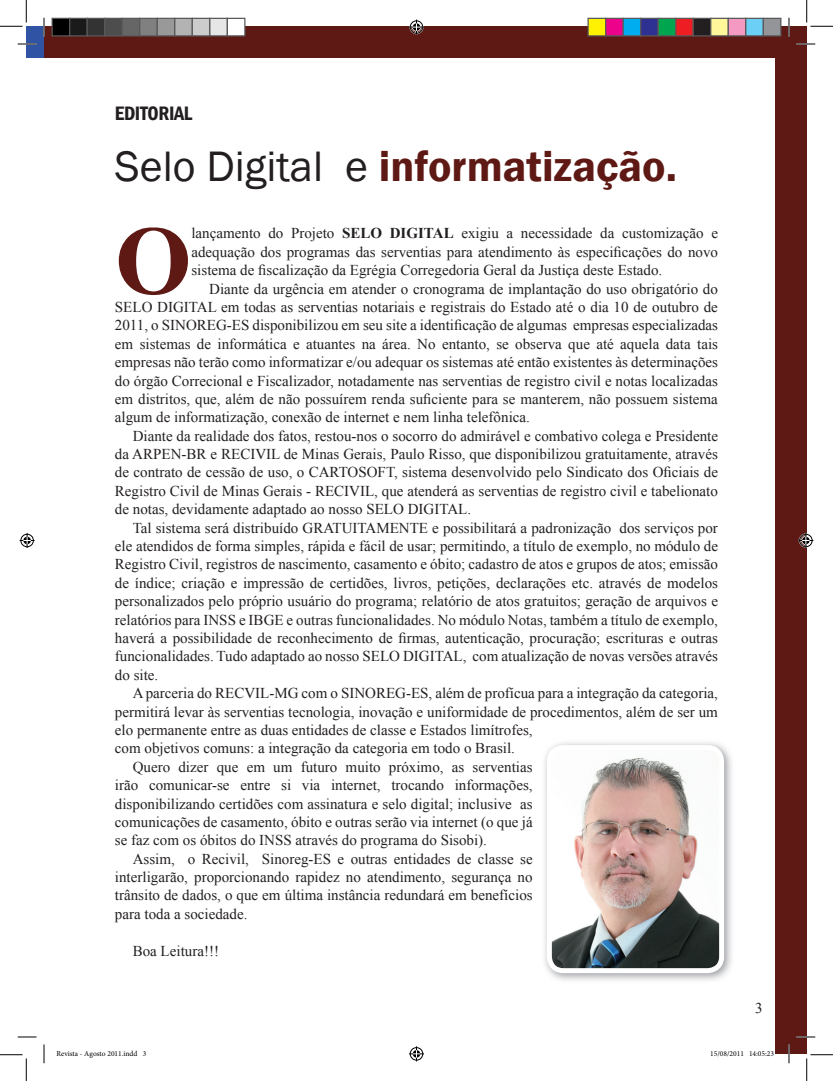
<style>
.page{position:relative;width:833px;height:1081px;background:#fff}
.page>*{position:absolute;margin:0;border:0;box-sizing:border-box;transform-origin:0 0}
.t1{font:700 98.25px "Times New Roman";color:#5f1914}
.t2{font:600 43.75px "Franklin Gothic";color:#5f1914}
.t3{font:600 condensed 20px "Franklin Gothic";letter-spacing:-.02em;color:#231f20}
.t4{font:15px/18.4px "Times New Roman";color:#231f20;text-align:justify}
.t5{font:7.5px "Minion Pro";color:#000}
.s1{font-weight:400;color:#231f20}
.s2{font-weight:700}
.s3{font-style:italic}
</style>
<div class="page">
<div style="left:775px;top:27px;width:31px;height:1026px;background:#5f1914"></div>
<div style="left:44px;top:26px;width:762px;height:32px;background:#5f1914"></div>
<div style="left:26px;top:26px;width:18px;height:32px;background:#3153a4"></div>
<img style="left:544px;top:742px;width:188px;height:239px">
<img style="left:549px;top:747px;width:172px;height:223px">
<div style="left:546px;top:744px;width:177px;height:228px;border:5px solid #fff;border-radius:14px"></div>
<svg style="left:18px;top:43px;width:18px;height:2px"></svg>
<svg style="left:796px;top:43px;width:18px;height:2px"></svg>
<svg style="left:18px;top:1036px;width:18px;height:1px"></svg>
<svg style="left:796px;top:1035px;width:18px;height:2px"></svg>
<svg style="left:43px;top:18px;width:2px;height:18px"></svg>
<svg style="left:43px;top:1044px;width:2px;height:18px"></svg>
<svg style="left:788px;top:18px;width:1px;height:18px"></svg>
<svg style="left:787px;top:1044px;width:2px;height:18px"></svg>
<svg style="left:0;top:0;width:27px;height:27px"></svg>
<svg style="left:0;top:1054px;width:27px;height:26px"></svg>
<svg style="left:806px;top:0;width:26px;height:27px"></svg>
<svg style="left:806px;top:1054px;width:26px;height:26px"></svg>
<svg style="left:409px;top:20px;width:15px;height:15px"></svg>
<svg style="left:409px;top:1046px;width:15px;height:14px"></svg>
<svg style="left:20px;top:533px;width:15px;height:15px"></svg>
<svg style="left:798px;top:533px;width:14px;height:15px"></svg>
<div style="left:52px;top:18px;width:18px;height:18px;background:#000"></div>
<div style="left:51px;top:18px;width:19px;height:18px;border:1px solid #595959"></div>
<div style="left:70px;top:18px;width:17px;height:18px;background:#1a1a1a"></div>
<div style="left:69px;top:18px;width:19px;height:18px;border:1px solid #595959"></div>
<div style="left:87px;top:18px;width:18px;height:18px;background:#333"></div>
<div style="left:86px;top:18px;width:19px;height:18px;border:1px solid #595959"></div>
<div style="left:105px;top:18px;width:17px;height:18px;background:#4d4d4d"></div>
<div style="left:104px;top:18px;width:19px;height:18px;border:1px solid #595959"></div>
<div style="left:122px;top:18px;width:18px;height:18px;background:#666"></div>
<div style="left:121px;top:18px;width:19px;height:18px;border:1px solid #595959"></div>
<div style="left:140px;top:18px;width:17px;height:18px;background:#808080"></div>
<div style="left:139px;top:18px;width:19px;height:18px;border:1px solid #595959"></div>
<div style="left:157px;top:18px;width:18px;height:18px;background:#999"></div>
<div style="left:156px;top:18px;width:19px;height:18px;border:1px solid #595959"></div>
<div style="left:175px;top:18px;width:17px;height:18px;background:#b3b3b3"></div>
<div style="left:174px;top:18px;width:19px;height:18px;border:1px solid #595959"></div>
<div style="left:192px;top:18px;width:18px;height:18px;background:#ccc"></div>
<div style="left:191px;top:18px;width:19px;height:18px;border:1px solid #595959"></div>
<div style="left:210px;top:18px;width:17px;height:18px;background:#e6e6e6"></div>
<div style="left:209px;top:18px;width:19px;height:18px;border:1px solid #595959"></div>
<div style="left:227px;top:18px;width:18px;height:18px;background:#fff"></div>
<div style="left:226px;top:18px;width:19px;height:18px;border:1px solid #595959"></div>
<div style="left:587px;top:18px;width:18px;height:18px;background:#fff101"></div>
<div style="left:587px;top:18px;width:19px;height:18px;border:1px solid #595959"></div>
<div style="left:605px;top:18px;width:17px;height:18px;background:#ed028c"></div>
<div style="left:604px;top:18px;width:19px;height:18px;border:1px solid #595959"></div>
<div style="left:622px;top:18px;width:18px;height:18px;background:#00aeef"></div>
<div style="left:622px;top:18px;width:19px;height:18px;border:1px solid #595959"></div>
<div style="left:640px;top:18px;width:17px;height:18px;background:#2e3092"></div>
<div style="left:639px;top:18px;width:19px;height:18px;border:1px solid #595959"></div>
<div style="left:657px;top:18px;width:18px;height:18px;background:#00a54f"></div>
<div style="left:657px;top:18px;width:19px;height:18px;border:1px solid #595959"></div>
<div style="left:675px;top:18px;width:17px;height:18px;background:#ee1d23"></div>
<div style="left:674px;top:18px;width:19px;height:18px;border:1px solid #595959"></div>
<div style="left:692px;top:18px;width:18px;height:18px;background:#231f20"></div>
<div style="left:692px;top:18px;width:19px;height:18px;border:1px solid #595959"></div>
<div style="left:710px;top:18px;width:17px;height:18px;background:#fff79a"></div>
<div style="left:709px;top:18px;width:19px;height:18px;border:1px solid #595959"></div>
<div style="left:727px;top:18px;width:18px;height:18px;background:#f499c2"></div>
<div style="left:727px;top:18px;width:19px;height:18px;border:1px solid #595959"></div>
<div style="left:745px;top:18px;width:17px;height:18px;background:#6bcff6"></div>
<div style="left:744px;top:18px;width:19px;height:18px;border:1px solid #595959"></div>
<div style="left:762px;top:18px;width:18px;height:18px;background:#939598"></div>
<div style="left:762px;top:18px;width:19px;height:18px;border:1px solid #595959"></div>
<h3 class="t3" style="left:115px;top:100px;width:79px">EDITORIAL</h3>
<h2 class="t2" style="left:115px;top:139px;width:563px"><span class="s1">Selo Digital e</span> informatização.</h2>
<h1 class="t1" style="left:115px;top:192px;width:78px">O</h1>
<p class="t4" style="left:191px;top:224px;width:527px">lançamento do Projeto <span class="s2">SELO DIGITAL</span> exigiu a necessidade da customização e adequação dos programas das serventias para atendimento às especificações do novo sistema de fiscalização da Egrégia Corregedoria Geral da Justiça deste Estado.</p>
<p class="t4" style="left:115px;top:279px;width:604px;text-indent:94px">Diante da urgência em atender o cronograma de implantação do uso obrigatório do SELO DIGITAL em todas as serventias notariais e registrais do Estado até o dia 10 de outubro de 2011, o SINOREG-ES disponibilizou em seu site a identificação de algumas empresas especializadas em sistemas de informática e atuantes na área. No entanto, se observa que até aquela data tais empresas não terão como informatizar e/ou adequar os sistemas até então existentes às determinações do órgão Correcional e Fiscalizador, notadamente nas serventias de registro civil e notas localizadas em distritos, que, além de não possuírem renda suficiente para se manterem, não possuem sistema algum de informatização, conexão de internet e nem linha telefônica.</p>
<p class="t4" style="left:115px;top:426px;width:604px;text-indent:18px">Diante da realidade dos fatos, restou-nos o socorro do admirável e combativo colega e Presidente da ARPEN-BR e RECIVIL de Minas Gerais, Paulo Risso, que disponibilizou gratuitamente, através de contrato de cessão de uso, o CARTOSOFT, sistema desenvolvido pelo Sindicato dos Oficiais de Registro Civil de Minas Gerais - RECIVIL, que atenderá as serventias de registro civil e tabelionato de notas, devidamente adaptado ao nosso SELO DIGITAL.</p>
<p class="t4" style="left:115px;top:518px;width:604px;text-indent:18px">Tal sistema será distribuído GRATUITAMENTE e possibilitará a padronização dos serviços por ele atendidos de forma simples, rápida e fácil de usar; permitindo, a título de exemplo, no módulo de Registro Civil, registros de nascimento, casamento e óbito; cadastro de atos e grupos de atos; emissão de índice; criação e impressão de certidões, livros, petições, declarações etc. através de modelos personalizados pelo próprio usuário do programa; relatório de atos gratuitos; geração de arquivos e relatórios para INSS e IBGE e outras funcionalidades. No módulo Notas, também a título de exemplo, haverá a possibilidade de reconhecimento de firmas, autenticação, procuração; escrituras e outras funcionalidades. Tudo adaptado ao nosso SELO DIGITAL, com atualização de novas versões através do site.</p>
<p class="t4" style="left:133px;top:683px;width:586px">A parceria do RECVIL-MG com o SINOREG-ES, além de profícua para a integração da categoria,</p>
<p class="t4" style="left:115px;top:701px;width:604px">permitirá levar às serventias tecnologia, inovação e uniformidade de procedimentos, além de ser um</p>
<p class="t4" style="left:115px;top:720px;width:419px">elo permanente entre as duas entidades de classe e Estados limítrofes,</p>
<p class="t4" style="left:115px;top:738px;width:401px">com objetivos comuns: a integração da categoria em todo o Brasil.</p>
<p class="t4" style="left:133px;top:757px;width:401px">Quero dizer que em um futuro muito próximo, as serventias</p>
<p class="t4" style="left:115px;top:775px;width:419px">irão comunicar-se entre si via internet, trocando informações,</p>
<p class="t4" style="left:115px;top:793px;width:419px">disponibilizando certidões com assinatura e selo digital; inclusive as</p>
<p class="t4" style="left:115px;top:812px;width:419px">comunicações de casamento, óbito e outras serão via internet (o que já</p>
<p class="t4" style="left:115px;top:830px;width:373px">se faz com os óbitos do INSS através do programa do Sisobi).</p>
<p class="t4" style="left:133px;top:848px;width:401px">Assim, o Recivil, Sinoreg<span class="s3">-</span>ES e outras entidades de classe se</p>
<p class="t4" style="left:115px;top:867px;width:419px">interligarão, proporcionando rapidez no atendimento, segurança no</p>
<p class="t4" style="left:115px;top:885px;width:419px">trânsito de dados, o que em última instância redundará em benefícios</p>
<p class="t4" style="left:115px;top:904px;width:134px">para toda a sociedade.</p>
<p class="t4" style="left:133px;top:940px;width:88px">Boa Leitura!!!</p>
<p class="t4" style="left:754px;top:998px;width:9px">3</p>
<p class="t5" style="left:56px;top:1047px;width:91px">Revista - Agosto 2011.indd 3</p>
<p class="t5" style="left:709px;top:1047px;width:65px">15/08/2011 14:05:23</p>
</div>
